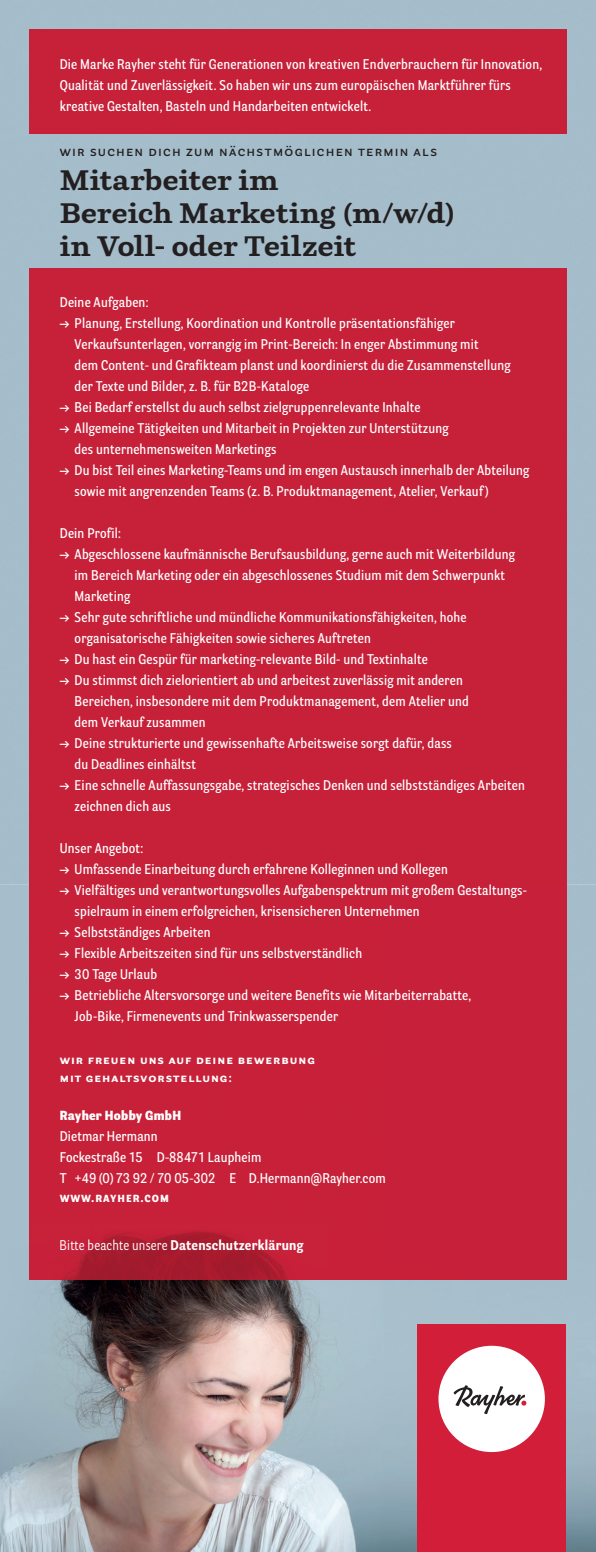
<style>
.page{position:relative;width:596px;height:1552px;background:#fff}
.page>*{position:absolute;margin:0;border:0;box-sizing:border-box;transform-origin:0 0}
.t1{font:700 28px/33.2px "Parry Pro";letter-spacing:.005em;color:#231f20}
.t2{font:600 14px/21px "Parry Grot Con Pro";letter-spacing:.015em;color:#fff}
.t3{font:600 14px "Parry Grotesque Pro";letter-spacing:.09em;color:#231f20}
.t4{font:700 14px "Parry Grot Con Pro";letter-spacing:.015em;color:#fff}
.t5{font:700 14px "Parry Grot Con Pro";letter-spacing:.065em;color:#fff}
.t6{font:900 13.12px "Parry Grot Con Pro";letter-spacing:.02em;color:#fff}
.t7{font:700 12.25px/17.5px "Parry Grotesque Pro";letter-spacing:.08em;color:#fff}
.s1{font-weight:400}
</style>
<div class="page">
<img style="left:0;top:0;width:595px;height:1552px">
<div style="left:30px;top:30px;width:536px;height:104px;background:#c72039"></div>
<div style="left:30px;top:268px;width:536px;height:1012px;background:#c72039"></div>
<div style="left:417px;top:1324px;width:149px;height:228px;background:#d21e38"></div>
<div style="left:438px;top:1346px;width:106px;height:106px;background:#fff;border-radius:50%"></div>
<svg style="left:453px;top:1385px;width:73px;height:29px"></svg>
<p class="t2" style="left:60px;top:53px;width:483px">Die Marke Rayher steht für Generationen von kreativen Endverbrauchern für Innovation,<br>Qualität und Zuverlässigkeit. So haben wir uns zum europäischen Marktführer fürs kreative Gestalten, Basteln und Handarbeiten entwickelt.</p>
<p class="t3" style="left:60px;top:142px;width:378px">wir suchen dich zum nächstmöglichen termin als</p>
<h1 class="t1" style="left:60px;top:163px;width:396px">Mitarbeiter im<br>Bereich Marketing (m/w/d) in Voll- oder Teilzeit</h1>
<p class="t2" style="left:60px;top:292px;width:90px">Deine Aufgaben:</p>
<p class="t2" style="left:75px;top:313px;width:437px;text-indent:-15px">→ Planung, Erstellung, Koordination und Kontrolle präsentationsfähiger Verkaufsunterlagen, vorrangig im Print-Bereich: In enger Abstimmung mit<br>dem Content- und Grafikteam planst und koordinierst du die Zusammenstellung der Texte und Bilder, z. B. für B2B-Kataloge</p>
<p class="t2" style="left:60px;top:397px;width:362px">→ Bei Bedarf erstellst du auch selbst zielgruppenrelevante Inhalte</p>
<p class="t2" style="left:75px;top:418px;width:375px;text-indent:-15px">→ Allgemeine Tätigkeiten und Mitarbeit in Projekten zur Unterstützung des unternehmensweiten Marketings</p>
<p class="t2" style="left:75px;top:460px;width:456px;text-indent:-15px">→ Du bist Teil eines Marketing-Teams und im engen Austausch innerhalb der Abteilung sowie mit angrenzenden Teams (z. B. Produktmanagement, Atelier, Verkauf)</p>
<p class="t2" style="left:60px;top:523px;width:63px">Dein Profil:</p>
<p class="t2" style="left:75px;top:544px;width:441px;text-indent:-15px">→ Abgeschlossene kaufmännische Berufsausbildung, gerne auch mit Weiterbildung im Bereich Marketing oder ein abgeschlossenes Studium mit dem Schwerpunkt<br>Marketing</p>
<p class="t2" style="left:75px;top:607px;width:393px;text-indent:-15px">→ Sehr gute schriftliche und mündliche Kommunikationsfähigkeiten, hohe organisatorische Fähigkeiten sowie sicheres Auftreten</p>
<p class="t2" style="left:60px;top:649px;width:369px">→ Du hast ein Gespür für marketing-relevante Bild- und Textinhalte</p>
<p class="t2" style="left:75px;top:670px;width:395px;text-indent:-15px">→ Du stimmst dich zielorientiert ab und arbeitest zuverlässig mit anderen<br>Bereichen, insbesondere mit dem Produktmanagement, dem Atelier und dem Verkauf zusammen</p>
<p class="t2" style="left:75px;top:733px;width:378px;text-indent:-15px">→ Deine strukturierte und gewissenhafte Arbeitsweise sorgt dafür, dass du Deadlines einhältst</p>
<p class="t2" style="left:75px;top:775px;width:451px;text-indent:-15px">→ Eine schnelle Auffassungsgabe, strategisches Denken und selbstständiges Arbeiten zeichnen dich aus</p>
<p class="t2" style="left:60px;top:838px;width:85px">Unser Angebot:</p>
<p class="t2" style="left:60px;top:859px;width:389px">→ Umfassende Einarbeitung durch erfahrene Kolleginnen und Kollegen</p>
<p class="t2" style="left:75px;top:880px;width:453px;text-indent:-15px">→ Vielfältiges und verantwortungsvolles Aufgabenspektrum mit großem Gestaltungs&shy;spielraum in einem erfolgreichen, krisensicheren Unternehmen</p>
<p class="t2" style="left:60px;top:922px;width:152px">→ Selbstständiges Arbeiten</p>
<p class="t2" style="left:60px;top:943px;width:304px">→ Flexible Arbeitszeiten sind für uns selbstverständlich</p>
<p class="t2" style="left:60px;top:964px;width:99px">→ 30 Tage Urlaub</p>
<p class="t2" style="left:75px;top:985px;width:398px;text-indent:-15px">→ Betriebliche Altersvorsorge und weitere Benefits wie Mitarbeiterrabatte,<br>Job-Bike, Firmenevents und Trinkwasserspender</p>
<p class="t7" style="left:60px;top:1051px;width:257px">wir freuen uns auf deine bewerbung mit gehaltsvorstellung:</p>
<p class="t6" style="left:60px;top:1106px;width:123px">Rayher Hobby GmbH</p>
<p class="t2" style="left:60px;top:1125px;width:327px">Dietmar Hermann<br>Fockestraße 15 D-88471 Laupheim<br>T +49 (0) 73 92 / 70 05-302 E D.Hermann@Rayher.com</p>
<p class="t5" style="left:60px;top:1188px;width:111px">www.rayher.com</p>
<p class="t4" style="left:60px;top:1235px;width:245px"><span class="s1">Bitte beachte unsere</span> Datenschutzerklärung</p>
</div>
